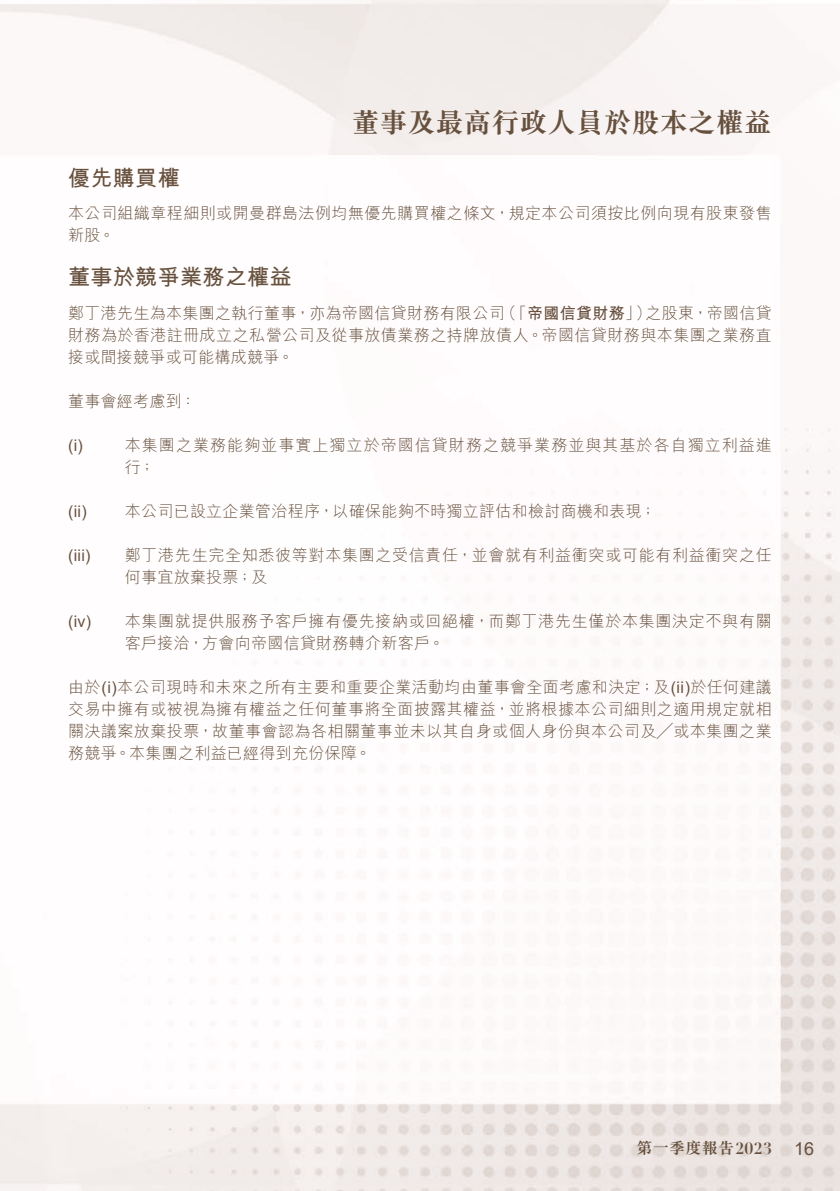
<style>
.page{position:relative;width:840px;height:1191px;background:#fff}
.page>*{position:absolute;margin:0;border:0;box-sizing:border-box;transform-origin:0 0}
.t1{font:700 28px "M Sung HK";color:#67503d}
.t2{font:700 22px "M Hei HK";letter-spacing:.015em;color:#67503d}
.t3{font:18px "Arial";color:#67503d}
.t4{font:300 16px/22px "M Hei HK";letter-spacing:.03em;color:#67503d}
.t5{font:300 16px "M Hei HK";letter-spacing:.065em;color:#67503d}
.t6{font:16px "Arial";color:#67503d}
.t7{font:700 16px "M Sung HK";letter-spacing:.02em;color:#67503d}
.t8{font:700 16px "M Hei HK";letter-spacing:.02em;color:#67503d}
.s1{font-weight:300}
.s2{font-family:"Arial";font-weight:400}
.s3{font-family:"Didot LT Std"}
</style>
<div class="page">
<img style="left:0;top:0;width:839px;height:1191px">
<h1 class="t1" style="left:351px;top:103px;width:421px">董事及最高行政人員於股本之權益</h1>
<h2 class="t2" style="left:68px;top:162px;width:113px">優先購買權</h2>
<p class="t4" style="left:68px;top:202px;width:704px">本公司組織章程細則或開曼群島法例均無優先購買權之條文，規定本公司須按比例向現有股東發售新股。</p>
<h2 class="t2" style="left:68px;top:261px;width:225px">董事於競爭業務之權益</h2>
<p class="t4" style="left:645px;top:301px;width:128px">之股東，帝國信貸</p>
<p class="t4" style="left:68px;top:301px;width:704px">鄭丁港先生為本集團之執行董事，亦為帝國信貸財務有限公司<br>財務為於香港註冊成立之私營公司及從事放債業務之持牌放債人。帝國信貸財務與本集團之業務直接或間接競爭或可能構成競爭。</p>
<p class="t4" style="left:68px;top:389px;width:129px">董事會經考慮到：</p>
<p class="t5" style="left:125px;top:433px;width:648px">本集團之業務能夠並事實上獨立於帝國信貸財務之競爭業務並與其基於各自獨立利益進</p>
<p class="t8" style="left:500px;top:301px;width:152px"><span class="s1">（「</span>帝國信貸財務<span class="s1">」）</span></p>
<p class="t6" style="left:68px;top:434px;width:16px">) i(</p>
<p class="t6" style="left:68px;top:500px;width:20px">i i( )</p>
<p class="t6" style="left:68px;top:544px;width:24px">(iii)</p>
<p class="t6" style="left:68px;top:610px;width:25px">i v( )</p>
<p class="t4" style="left:125px;top:455px;width:32px">行;</p>
<p class="t4" style="left:125px;top:499px;width:532px">本公司已設立企業管治程序，以確保能夠不時獨立評估和檢討商機和表現;</p>
<p class="t4" style="left:125px;top:543px;width:648px">鄭丁港先生完全知悉彼等對本集團之受信責任，並會就有利益衝突或可能有利益衝突之任</p>
<p class="t4" style="left:125px;top:565px;width:144px">何事宜放棄投票；及</p>
<p class="t4" style="left:125px;top:609px;width:648px">本集團就提供服務予客戶擁有優先接納或回絕權，而鄭丁港先生僅於本集團決定不與有關</p>
<p class="t4" style="left:125px;top:631px;width:321px">客戶接洽，方會向帝國信貸財務轉介新客戶。</p>
<p class="t4" style="left:68px;top:675px;width:704px;text-align:justify">由於 <span class="s2">)i(</span> 本公司現時和未來之所有主要和重要企業活動均由董事會全面考慮和決定；及<span class="s2">( )i i</span> 於任何建議交易中擁有或被視為擁有權益之任何董事將全面披露其權益，並將根據本公司細則之適用規定就相關決議案放棄投票，故董事會認為各相關董事並未以其自身或個人身份與本公司及╱或本集團之業務競爭。本集團之利益已經得到充份保障。</p>
<p class="t7" style="left:636px;top:1137px;width:137px">第一季度報告<span class="s3">2023</span></p>
<p class="t3" style="left:793px;top:1136px;width:22px">16</p>
</div>
